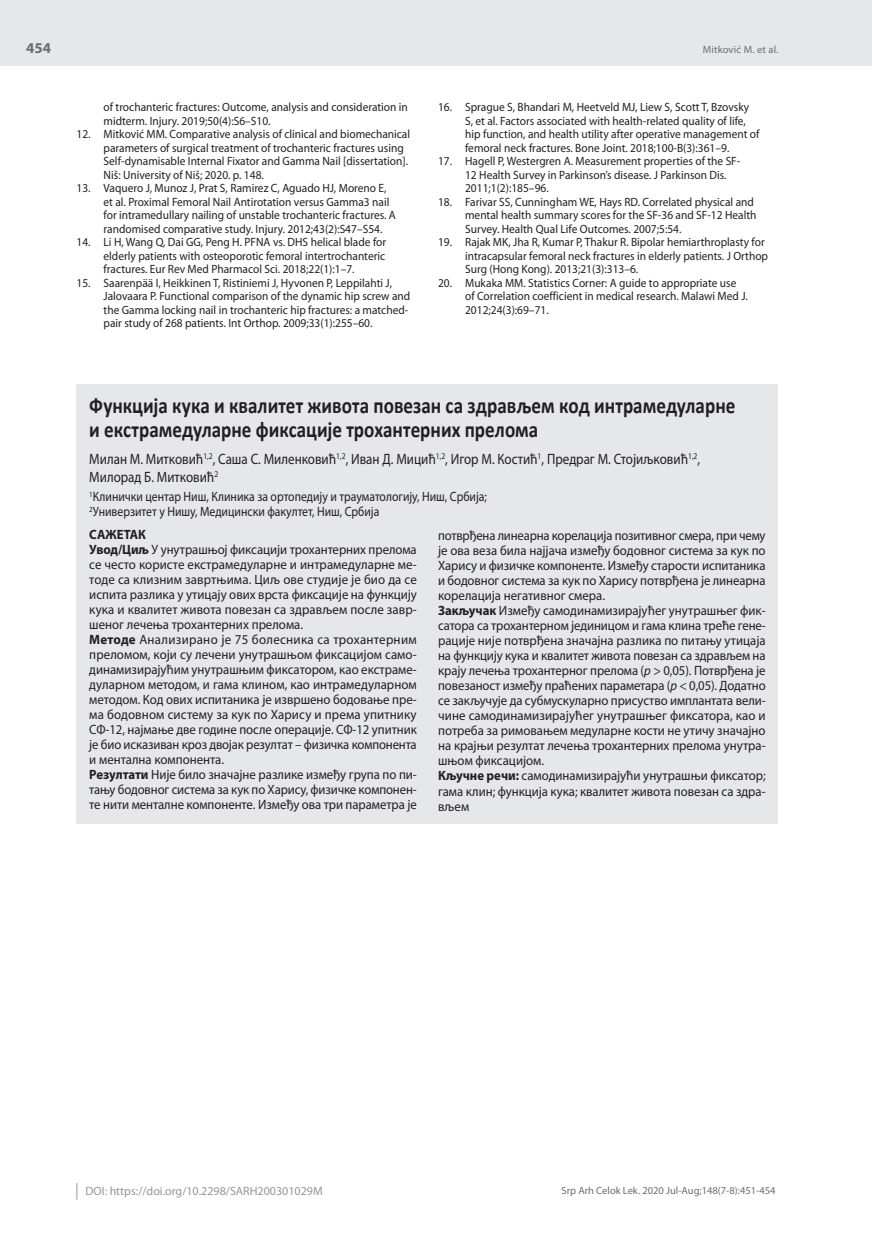
<style>
.page{position:relative;width:872px;height:1234px;background:#fff}
.page>*{position:absolute;margin:0;border:0;box-sizing:border-box;transform-origin:0 0}
.t1{font:700 22.5px/24px "Calibri";color:#231f20;scale:.85 1}
.t2{font:15px/18px "Myriad Pro";color:#231f20;scale:.87 1}
.t3{font:700 15px "Myriad Pro";color:#6c6d70}
.t4{font:13.5px/15px "Myriad Pro";color:#231f20;scale:.94 1}
.t5{font:13.5px/15px "Myriad Pro";color:#231f20;scale:.95 1}
.t6{font:13.5px/15px "Myriad Pro";color:#231f20;scale:.87 1}
.t7{font:12px/13.5px "Myriad Pro";color:#231f20;scale:.95 1}
.t8{font:12px "Myriad Pro";color:#939598}
.t9{font:10.5px "Myriad Pro";color:#6c6d70}
.s1{font-weight:700}
.s2{font-style:italic}
</style>
<div class="page">
<div style="left:0;top:0;width:872px;height:66px;background:#e6e7e9"></div>
<svg style="left:77px;top:1183px;width:1px;height:16px"></svg>
<div style="left:77px;top:384px;width:701px;height:439px;background:#e6e7e9"></div>
<p class="t3" style="left:26px;top:38px;width:26px">454</p>
<p class="t7" style="left:104px;top:100px;width:322px">of trochanteric fractures: Outcome, analysis and consideration in midterm. Injury. 2019;50(4):S6–S10.</p>
<p class="t7" style="left:104px;top:127px;width:324px;text-indent:-27px">12. Mitković МM. Comparative analysis of clinical and biomechanical parameters of surgical treatment of trochanteric fractures using Self-dynamisable Internal Fixator and Gamma Nail [dissertation].<br>Niš: University of Niš; 2020. p. 148.</p>
<p class="t7" style="left:104px;top:181px;width:309px;text-indent:-27px">13. Vaquero J, Munoz J, Prat S, Ramirez C, Aguado HJ, Moreno E, et al. Proximal Femoral Nail Antirotation versus Gamma3 nail for intramedullary nailing of unstable trochanteric fractures. A randomised comparative study. Injury. 2012;43(2):S47–S54.</p>
<p class="t7" style="left:104px;top:235px;width:299px;text-align:justify;text-indent:-27px">14. Li H, Wang Q, Dai GG, Peng H. PFNA vs. DHS helical blade for elderly patients with osteoporotic femoral intertrochanteric fractures. Eur Rev Med Pharmacol Sci. 2018;22(1):1–7.</p>
<p class="t7" style="left:104px;top:276px;width:324px;text-indent:-27px">15. Saarenpää I, Heikkinen T, Ristiniemi J, Hyvonen P, Leppilahti J, Jalovaara P. Functional comparison of the dynamic hip screw and the Gamma locking nail in trochanteric hip fractures: a matched&shy;pair study of 268 patients. Int Orthop. 2009;33(1):255–60.</p>
<p class="t9" style="left:702px;top:43px;width:77px">Mitković M. et al.</p>
<p class="t7" style="left:465px;top:100px;width:311px;text-indent:-27px">16. Sprague S, Bhandari M, Heetveld MJ, Liew S, Scott T, Bzovsky S, et al. Factors associated with health-related quality of life, hip function, and health utility after operative management of femoral neck fractures. Bone Joint. 2018;100-B(3):361–9.</p>
<p class="t7" style="left:465px;top:154px;width:291px;text-indent:-27px">17. Hagell P, Westergren A. Measurement properties of the SF-<br>12 Health Survey in Parkinson’s disease. J Parkinson Dis.<br>2011;1(2):185–96.</p>
<p class="t7" style="left:465px;top:195px;width:308px;text-indent:-27px">18. Farivar SS, Cunningham WE, Hays RD. Correlated physical and mental health summary scores for the SF-36 and SF-12 Health<br>Survey. Health Qual Life Outcomes. 2007;5:54.</p>
<p class="t7" style="left:465px;top:235px;width:320px;text-indent:-27px">19. Rajak MK, Jha R, Kumar P, Thakur R. Bipolar hemiarthroplasty for intracapsular femoral neck fractures in elderly patients. J Orthop<br>Surg (Hong Kong). 2013;21(3):313–6.</p>
<p class="t7" style="left:465px;top:276px;width:299px;text-indent:-27px">20. Mukaka MM. Statistics Corner: A guide to appropriate use of Correlation coefficient in medical research. Malawi Med J.<br>2012;24(3):69–71.</p>
<h1 class="t1" style="left:89px;top:393px;width:761px">Функција кука и квалитет живота повезан са здрављем код интрамедуларне и екстрамедуларне фиксације трохантерних прелома</h1>
<p class="t2" style="left:89px;top:449px;width:703px">Милан М. Митковић<sup>1,2</sup>, Саша С. Миленковић<sup>1,2</sup>, Иван Д. Мицић<sup>1,2</sup>, Игор М. Костић<sup>1</sup>, Предраг М. Стојиљковић<sup>1,2</sup>,<br>Милорад Б. Митковић<sup>2</sup></p>
<p class="t6" style="left:89px;top:489px;width:458px"><sup>1</sup>Клинички центар Ниш, Клиника за ортопедију и трауматологију, Ниш, Србија;<br><sup>2</sup>Универзитет у Нишу, Медицински факултет, Ниш, Србија</p>
<p class="t5" style="left:89px;top:527px;width:346px"><span class="s1">САЖЕТАК<br>Увод/Циљ</span> У унутрашњој фиксацији трохантерних прелома се често користе екстрамедуларне и интрамедуларне ме&shy;тоде са клизним завртњима. Циљ ове студије је био да се испита разлика у утицају ових врста фиксације на функцију кука и квалитет живота повезан са здрављем после завр&shy;шеног лечења трохантерних прелома.<br><span class="s1">Методе</span> Анализирано је 75 болесника са трохантерним преломом, који су лечени унутрашњом фиксацијом само&shy;динамизирајућим унутрашњим фиксатором, као екстраме&shy;дуларном методом, и гама клином, као интрамедуларном методом. Код ових испитаника је извршено бодовање пре&shy;ма бодовном систему за кук по Харису и према упитнику СФ-12, најмање две године после операције. СФ-12 упитник је био исказиван кроз двојак резултат – физичка компонента и ментална компонента.<br><span class="s1">Резултати</span> Није било значајне разлике између група по пи&shy;тању бодовног система за кук по Харису, физичке компонен&shy;те нити менталне компоненте. Између ова три параметра је</p>
<p class="t4" style="left:438px;top:528px;width:350px">потврђена линеарна корелација позитивног смера, при чему је ова веза била најјача између бодовног система за кук по Харису и физичке компоненте. Између старости испитаника и бодовног система за кук по Харису потврђена је линеарна корелација негативног смера.<br><span class="s1">Закључак</span> Између самодинамизирајућег унутрашњег фик&shy;сатора са трохантерном јединицом и гама клина треће гене&shy;рације није потврђена значајна разлика по питању утицаја на функцију кука и квалитет живота повезан са здрављем на крају лечења трохантерног прелома (<span class="s2">p</span> &gt; 0,05). Потврђена је повезаност између праћених параметара (<span class="s2">p</span> &lt; 0,05). Додатно се закључује да субмускуларно присуство имплантата вели&shy;чине самодинамизирајућег унутрашњег фиксатора, као и потреба за римовањем медуларне кости не утичу значајно на крајњи резултат лечења трохантерних прелома унутра&shy;шњом фиксацијом.<br><span class="s1">Кључне речи:</span> самодинамизирајући унутрашњи фиксатор; гама клин; функција кука; квалитет живота повезан са здра&shy;вљем</p>
<p class="t8" style="left:86px;top:1183px;width:239px">DOI: https://doi.org/10.2298/SARH200301029M</p>
<p class="t9" style="left:561px;top:1184px;width:216px">Srp Arh Celok Lek. 2020 Jul-Aug;148(7-8):451-454</p>
</div>
